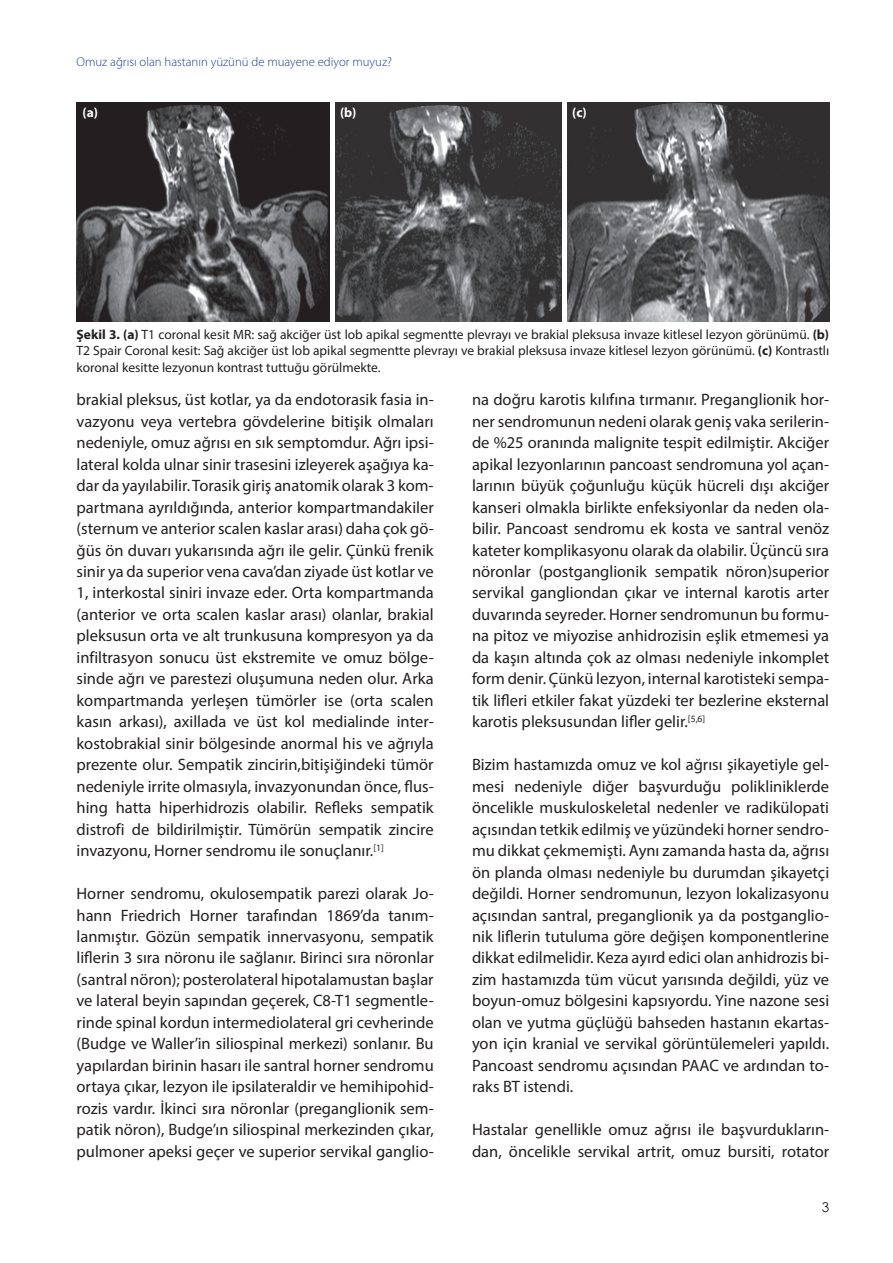
<style>
.page{position:relative;width:893px;height:1263px;background:#fff}
.page>*{position:absolute;margin:0;border:0;box-sizing:border-box;transform-origin:0 0}
.t1{font:16.5px/21.5px "Myriad Pro";color:#231f20;text-align:justify}
.t2{font:13.5px/16.2px "Myriad Pro";color:#231f20;text-align:justify}
.t3{font:700 13.5px "Myriad Pro";color:#fff}
.t4{font:13.5px "Century Gothic";color:#231f20}
.t5{font:300 12.75px "Myriad Pro";color:#253f8e}
.s1{font-weight:700}
</style>
<div class="page">
<img style="left:77px;top:102px;width:252px;height:220px">
<img style="left:336px;top:102px;width:225px;height:220px">
<img style="left:568px;top:102px;width:261px;height:220px">
<p class="t5" style="left:77px;top:55px;width:317px">Omuz ağrısı olan hastanın yüzünü de muayene ediyor muyuz?</p>
<p class="t3" style="left:83px;top:104px;width:17px">(a)</p>
<p class="t3" style="left:340px;top:104px;width:18px">(b)</p>
<p class="t3" style="left:572px;top:104px;width:16px">(c)</p>
<p class="t2" style="left:77px;top:326px;width:754px"><span class="s1">Şekil 3. (a)</span> T1 coronal kesit MR: sağ akciğer üst lob apikal segmentte plevrayı ve brakial pleksusa invaze kitlesel lezyon görünümü. <span class="s1">(b)<br></span>T2 Spair Coronal kesit: Sağ akciğer üst lob apikal segmentte plevrayı ve brakial pleksusa invaze kitlesel lezyon görünümü. <span class="s1">(c)</span> Kontrastlı koronal kesitte lezyonun kontrast tuttuğu görülmekte.</p>
<p class="t1" style="left:77px;top:389px;width:359px">brakial pleksus, üst kotlar, ya da endotorasik fasia in&shy;vazyonu veya vertebra gövdelerine bitişik olmaları nedeniyle, omuz ağrısı en sık semptomdur. Ağrı ipsi&shy;lateral kolda ulnar sinir trasesini izleyerek aşağıya ka&shy;dar da yayılabilir. Torasik giriş anatomik olarak 3 kom&shy;partmana ayrıldığında, anterior kompartmandakiler (sternum ve anterior scalen kaslar arası) daha çok gö&shy;ğüs ön duvarı yukarısında ağrı ile gelir. Çünkü frenik sinir ya da superior vena cava’dan ziyade üst kotlar ve 1, interkostal siniri invaze eder. Orta kompartmanda (anterior ve orta scalen kaslar arası) olanlar, brakial pleksusun orta ve alt trunkusuna kompresyon ya da infiltrasyon sonucu üst ekstremite ve omuz bölge&shy;sinde ağrı ve parestezi oluşumuna neden olur. Arka kompartmanda yerleşen tümörler ise (orta scalen kasın arkası), axillada ve üst kol medialinde inter&shy;kostobrakial sinir bölgesinde anormal his ve ağrıyla prezente olur. Sempatik zincirin,bitişiğindeki tümör nedeniyle irrite olmasıyla, invazyonundan önce, flus&shy;hing hatta hiperhidrozis olabilir. Refleks sempatik distrofi de bildirilmiştir. Tümörün sempatik zincire invazyonu, Horner sendromu ile sonuçlanır.<sup>[1]</sup></p>
<p class="t1" style="left:77px;top:882px;width:359px">Horner sendromu, okulosempatik parezi olarak Jo&shy;hann Friedrich Horner tarafından 1869’da tanım&shy;lanmıştır. Gözün sempatik innervasyonu, sempatik liflerin 3 sıra nöronu ile sağlanır. Birinci sıra nöronlar (santral nöron); posterolateral hipotalamustan başlar ve lateral beyin sapından geçerek, C8-T1 segmentle&shy;rinde spinal kordun intermediolateral gri cevherinde (Budge ve Waller’in siliospinal merkezi) sonlanır. Bu yapılardan birinin hasarı ile santral horner sendromu ortaya çıkar, lezyon ile ipsilateraldir ve hemihipohid&shy;rozis vardır. İkinci sıra nöronlar (preganglionik sem&shy;patik nöron), Budge’ın siliospinal merkezinden çıkar, pulmoner apeksi geçer ve superior servikal ganglio-</p>
<p class="t1" style="left:472px;top:389px;width:359px">na doğru karotis kılıfına tırmanır. Preganglionik hor&shy;ner sendromunun nedeni olarak geniş vaka serilerin&shy;de %25 oranında malignite tespit edilmiştir. Akciğer apikal lezyonlarının pancoast sendromuna yol açan&shy;larının büyük çoğunluğu küçük hücreli dışı akciğer kanseri olmakla birlikte enfeksiyonlar da neden ola&shy;bilir. Pancoast sendromu ek kosta ve santral venöz kateter komplikasyonu olarak da olabilir. Üçüncü sıra nöronlar (postganglionik sempatik nöron)superior servikal gangliondan çıkar ve internal karotis arter duvarında seyreder. Horner sendromunun bu formu&shy;na pitoz ve miyozise anhidrozisin eşlik etmemesi ya da kaşın altında çok az olması nedeniyle inkomplet form denir. Çünkü lezyon, internal karotisteki sempa&shy;tik lifleri etkiler fakat yüzdeki ter bezlerine eksternal karotis pleksusundan lifler gelir.<sup>[5,6]</sup></p>
<p class="t1" style="left:472px;top:754px;width:359px">Bizim hastamızda omuz ve kol ağrısı şikayetiyle gel&shy;mesi nedeniyle diğer başvurduğu polikliniklerde öncelikle muskuloskeletal nedenler ve radikülopati açısından tetkik edilmiş ve yüzündeki horner sendro&shy;mu dikkat çekmemişti. Aynı zamanda hasta da, ağrısı ön planda olması nedeniyle bu durumdan şikayetçi değildi. Horner sendromunun, lezyon lokalizasyonu açısından santral, preganglionik ya da postganglio&shy;nik liflerin tutuluma göre değişen komponentlerine dikkat edilmelidir. Keza ayırd edici olan anhidrozis bi&shy;zim hastamızda tüm vücut yarısında değildi, yüz ve boyun-omuz bölgesini kapsıyordu. Yine nazone sesi olan ve yutma güçlüğü bahseden hastanın ekartas&shy;yon için kranial ve servikal görüntülemeleri yapıldı.<br>Pancoast sendromu açısından PAAC ve ardından to&shy;raks BT istendi.</p>
<p class="t1" style="left:472px;top:1119px;width:359px">Hastalar genellikle omuz ağrısı ile başvurdukların&shy;dan, öncelikle servikal artrit, omuz bursiti, rotator</p>
<p class="t4" style="left:822px;top:1199px;width:9px">3</p>
</div>
